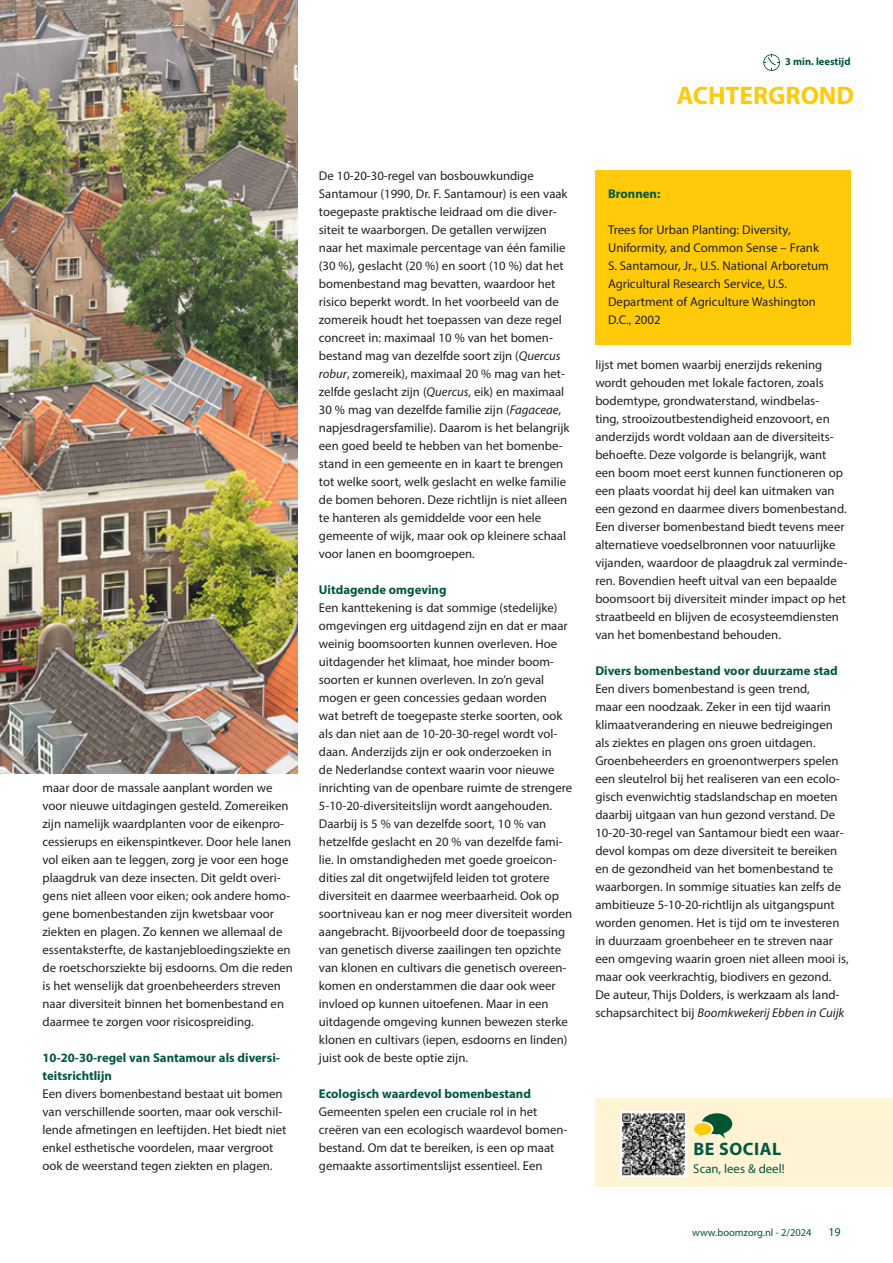
<style>
.page{position:relative;width:893px;height:1263px;background:#fff}
.page>*{position:absolute;margin:0;border:0;box-sizing:border-box;transform-origin:0 0}
.t1{font:700 25.5px "Myriad Pro";color:#feca0a}
.t2{font:700 18px "Myriad Pro";letter-spacing:.03em;color:#005840}
.t3{font:12.75px/18px "Myriad Pro";color:#231f20}
.t4{font:700 12.75px/18px "Myriad Pro";color:#005840}
.t5{font:12.75px "Myriad Pro";color:#005840}
.t6{font:12px "Myriad Pro";color:#005840}
.t7{font:10.5px "Myriad Pro";color:#005840}
.t8{font:700 10.5px "Myriad Pro";color:#005840}
.s1{font-style:italic}
</style>
<div class="page">
<svg style="left:763px;top:54px;width:17px;height:17px"></svg>
<img style="left:0;top:0;width:298px;height:774px">
<div style="left:595px;top:170px;width:255px;height:174px;background:#feca0a"></div>
<div style="left:595px;top:1098px;width:298px;height:88px;background:#fef3d2"></div>
<img style="left:621px;top:1111px;width:65px;height:66px">
<svg style="left:694px;top:1113px;width:38px;height:26px"></svg>
<p class="t8" style="left:785px;top:55px;width:67px">3 min. leestijd</p>
<h1 class="t1" style="left:677px;top:79px;width:179px">ACHTERGROND</h1>
<p class="t3" style="left:43px;top:779px;width:252px">maar door de massale aanplant worden we voor nieuwe uitdagingen gesteld. Zomereiken zijn namelijk waardplanten voor de eikenpro&shy;cessierups en eikenspintkever. Door hele lanen vol eiken aan te leggen, zorg je voor een hoge plaagdruk van deze insecten. Dit geldt overi&shy;gens niet alleen voor eiken; ook andere homo&shy;gene bomenbestanden zijn kwetsbaar voor ziekten en plagen. Zo kennen we allemaal de essentaksterfte, de kastanjebloedingsziekte en de roetschorsziekte bij esdoorns. Om die reden is het wenselijk dat groenbeheerders streven naar diversiteit binnen het bomenbestand en daarmee te zorgen voor risicospreiding.</p>
<p class="t4" style="left:43px;top:1048px;width:239px">10-20-30-regel van Santamour als diversi&shy;teitsrichtlijn</p>
<p class="t3" style="left:43px;top:1085px;width:245px">Een divers bomenbestand bestaat uit bomen van verschillende soorten, maar ook verschil&shy;lende afmetingen en leeftijden. Het biedt niet enkel esthetische voordelen, maar vergroot ook de weerstand tegen ziekten en plagen.</p>
<p class="t3" style="left:319px;top:167px;width:252px">De 10-20-30-regel van bosbouwkundige Santamour (1990, Dr. F. Santamour) is een vaak toegepaste praktische leidraad om die diver&shy;siteit te waarborgen. De getallen verwijzen naar het maximale percentage van één familie (30 %), geslacht (20 %) en soort (10 %) dat het bomenbestand mag bevatten, waardoor het risico beperkt wordt. In het voorbeeld van de zomereik houdt het toepassen van deze regel concreet in: maximaal 10 % van het bomen&shy;bestand mag van dezelfde soort zijn (<span class="s1">Quercus robur</span>, zomereik), maximaal 20 % mag van het&shy;zelfde geslacht zijn (<span class="s1">Quercus</span>, eik) en maximaal 30 % mag van dezelfde familie zijn (<span class="s1">Fagaceae</span>, napjesdragersfamilie). Daarom is het belangrijk een goed beeld te hebben van het bomenbe&shy;stand in een gemeente en in kaart te brengen tot welke soort, welk geslacht en welke familie de bomen behoren. Deze richtlijn is niet alleen te hanteren als gemiddelde voor een hele gemeente of wijk, maar ook op kleinere schaal voor lanen en boomgroepen.</p>
<p class="t4" style="left:319px;top:580px;width:129px">Uitdagende omgeving</p>
<p class="t3" style="left:319px;top:599px;width:255px">Een kanttekening is dat sommige (stedelijke) omgevingen erg uitdagend zijn en dat er maar weinig boomsoorten kunnen overleven. Hoe uitdagender het klimaat, hoe minder boom&shy;soorten er kunnen overleven. In zo’n geval mogen er geen concessies gedaan worden<br>wat betreft de toegepaste sterke soorten, ook als dan niet aan de 10-20-30-regel wordt vol&shy;daan. Anderzijds zijn er ook onderzoeken in<br>de Nederlandse context waarin voor nieuwe inrichting van de openbare ruimte de strengere 5-10-20-diversiteitslijn wordt aangehouden.<br>Daarbij is 5 % van dezelfde soort, 10 % van hetzelfde geslacht en 20 % van dezelfde fami&shy;lie. In omstandigheden met goede groeicon&shy;dities zal dit ongetwijfeld leiden tot grotere diversiteit en daarmee weerbaarheid. Ook op soortniveau kan er nog meer diversiteit worden aangebracht. Bijvoorbeeld door de toepassing van genetisch diverse zaailingen ten opzichte van klonen en cultivars die genetisch overeen&shy;komen en onderstammen die daar ook weer invloed op kunnen uitoefenen. Maar in een uitdagende omgeving kunnen bewezen sterke klonen en cultivars (iepen, esdoorns en linden) juist ook de beste optie zijn.</p>
<p class="t4" style="left:319px;top:1085px;width:214px">Ecologisch waardevol bomenbestand</p>
<p class="t3" style="left:319px;top:1103px;width:250px">Gemeenten spelen een cruciale rol in het creëren van een ecologisch waardevol bomen&shy;bestand. Om dat te bereiken, is een op maat gemaakte assortimentslijst essentieel. Een</p>
<p class="t4" style="left:608px;top:184px;width:54px">Bronnen:</p>
<p class="t3" style="left:608px;top:221px;width:222px">Trees for Urban Planting: Diversity, Uniformity, and Common Sense – Frank S. Santamour, Jr., U.S. National Arboretum Agricultural Research Service, U.S.<br>Department of Agriculture Washington D.C., 2002</p>
<p class="t3" style="left:595px;top:356px;width:254px">lijst met bomen waarbij enerzijds rekening wordt gehouden met lokale factoren, zoals bodemtype, grondwaterstand, windbelas-<br>ting, strooizoutbestendigheid enzovoort, en anderzijds wordt voldaan aan de diversiteits&shy;behoefte. Deze volgorde is belangrijk, want een boom moet eerst kunnen functioneren op een plaats voordat hij deel kan uitmaken van een gezond en daarmee divers bomenbestand.<br>Een diverser bomenbestand biedt tevens meer alternatieve voedselbronnen voor natuurlijke vijanden, waardoor de plaagdruk zal verminde&shy;ren. Bovendien heeft uitval van een bepaalde boomsoort bij diversiteit minder impact op het straatbeeld en blijven de ecosysteemdiensten van het bomenbestand behouden.</p>
<p class="t4" style="left:595px;top:662px;width:244px">Divers bomenbestand voor duurzame stad</p>
<p class="t3" style="left:595px;top:680px;width:255px">Een divers bomenbestand is geen trend,<br>maar een noodzaak. Zeker in een tijd waarin klimaatverandering en nieuwe bedreigingen als ziektes en plagen ons groen uitdagen.<br>Groenbeheerders en groenontwerpers spelen een sleutelrol bij het realiseren van een ecolo&shy;gisch evenwichtig stadslandschap en moeten daarbij uitgaan van hun gezond verstand. De 10-20-30-regel van Santamour biedt een waar&shy;devol kompas om deze diversiteit te bereiken en de gezondheid van het bomenbestand te waarborgen. In sommige situaties kan zelfs de ambitieuze 5-10-20-richtlijn als uitgangspunt worden genomen. Het is tijd om te investeren in duurzaam groenbeheer en te streven naar een omgeving waarin groen niet alleen mooi is, maar ook veerkrachtig, biodivers en gezond.<br>De auteur, Thijs Dolders, is werkzaam als land&shy;schapsarchitect bij <span class="s1">Boomkwekerij Ebben in Cuijk</span></p>
<h2 class="t2" style="left:693px;top:1137px;width:89px">BE SOCIAL</h2>
<p class="t5" style="left:693px;top:1161px;width:93px">Scan, lees &amp; deel!</p>
<p class="t7" style="left:692px;top:1226px;width:121px">www.boomzorg.nl - 2/2024</p>
<p class="t6" style="left:828px;top:1224px;width:14px">19</p>
</div>
